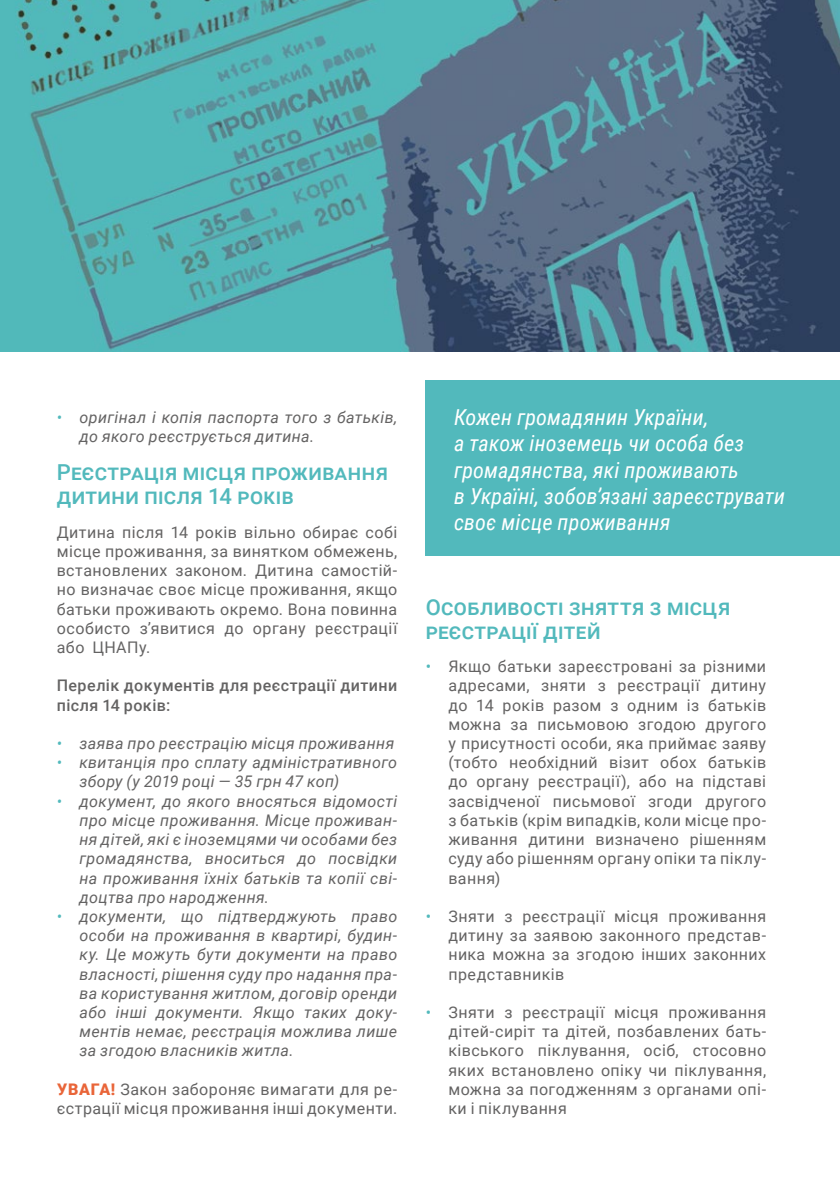
<style>
.page{position:relative;width:840px;height:1191px;background:#fff}
.page>*{position:absolute;margin:0;border:0;box-sizing:border-box;transform-origin:0 0}
.t1{font:italic 22px/26.4px "Roboto Condensed";letter-spacing:.01em;color:#fff}
.t2{font:500 22px/24px "Roboto";letter-spacing:.015em;color:#52b9bc}
.t3{font:16px/19.2px "Roboto";letter-spacing:.03em;color:#646363;text-align:justify}
.t4{font:italic 16px/19.2px "Roboto";letter-spacing:.025em;color:#646363}
.t5{font:500 16px/19.2px "Roboto";letter-spacing:.025em;color:#646363}
.s1{color:#52b9bc}
.s2{font-weight:900;color:#e96539}
</style>
<div class="page">
<div style="left:425px;top:380px;width:414px;height:176px;background:#52b9bc"></div>
<img style="left:0;top:0;width:839px;height:351px">
<p class="t4" style="left:79px;top:407px;width:319px;text-indent:-23px"><span class="s1">•</span> оригінал і копія паспорта того з батьків, до якого реєструється дитина.</p>
<h1 class="t2" style="left:57px;top:459px;width:332px">Реєстрація місця проживання дитини після 14 років</h1>
<p class="t3" style="left:57px;top:522px;width:342px">Дитина після 14 років вільно обирає собі місце проживання, за винятком обмежень, встановлених законом. Дитина самостій&shy;но визначає своє місце проживання, якщо батьки проживають окремо. Вона повинна особисто з’явитися до органу реєстрації або ЦНАПу.</p>
<p class="t5" style="left:57px;top:675px;width:342px">Перелік документів для реєстрації дитини після 14 років:</p>
<p class="t4" style="left:57px;top:733px;width:339px"><span class="s1">•</span> заява про реєстрацію місця проживання</p>
<p class="t4" style="left:79px;top:752px;width:319px;text-indent:-23px"><span class="s1">•</span> квитанція про сплату адміністративного збору (у 2019 році — 35 грн 47 коп)</p>
<p class="t4" style="left:79px;top:791px;width:319px;text-align:justify;text-indent:-23px"><span class="s1">•</span> документ, до якого вносяться відомості про місце проживання. Місце проживан&shy;ня дітей, які є іноземцями чи особами без громадянства, вноситься до посвідки на проживання їхніх батьків та копії сві&shy;доцтва про народження.</p>
<p class="t4" style="left:79px;top:906px;width:319px;text-align:justify;text-indent:-23px"><span class="s1">•</span> документи, що підтверджують право особи на проживання в квартирі, будин&shy;ку. Це можуть бути документи на право власності, рішення суду про надання пра&shy;ва користування житлом, договір оренди або інші документи. Якщо таких доку&shy;ментів немає, реєстрація можлива лише за згодою власників житла.</p>
<p class="t3" style="left:57px;top:1079px;width:342px"><span class="s2">УВАГА!</span> Закон забороняє вимагати для ре&shy;єстрації місця проживання інші документи.</p>
<h1 class="t1" style="left:454px;top:403px;width:332px">Кожен громадянин України,<br>а також іноземець чи особа без громадянства, які проживають<br>в Україні, зобов’язані зареєструвати своє місце проживання</h1>
<h1 class="t2" style="left:425px;top:594px;width:306px">Особливості зняття з місця реєстрації дітей</h1>
<p class="t3" style="left:448px;top:656px;width:319px;text-indent:-23px"><span class="s1">•</span> Якщо батьки зареєстровані за різними адресами, зняти з реєстрації дитину до 14 років разом з одним із батьків можна за письмовою згодою другого у присутності особи, яка приймає заяву (тобто необхідний візит обох батьків до органу реєстрації), або на підставі засвідченої письмової згоди другого з батьків (крім випадків, коли місце про&shy;живання дитини визначено рішенням суду або рішенням органу опіки та піклу&shy;вання)</p>
<p class="t3" style="left:448px;top:906px;width:319px;text-indent:-23px"><span class="s1">•</span> Зняти з реєстрації місця проживання дитину за заявою законного представ&shy;ника можна за згодою інших законних представників</p>
<p class="t3" style="left:448px;top:1002px;width:319px;text-indent:-23px"><span class="s1">•</span> Зняти з реєстрації місця проживання дітей-сиріт та дітей, позбавлених бать&shy;ківського піклування, осіб, стосовно яких встановлено опіку чи піклування, можна за погодженням з органами опі&shy;ки і піклування</p>
</div>
